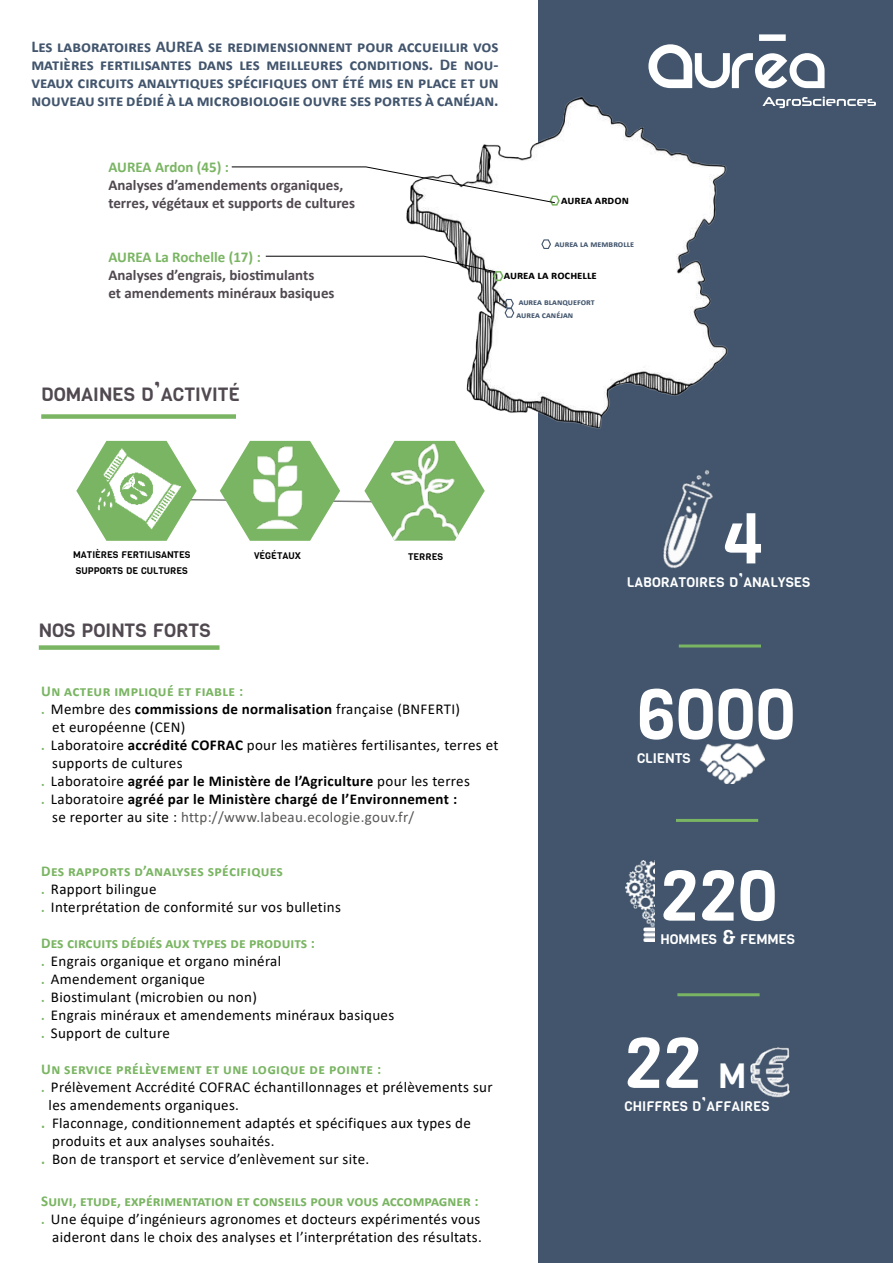
<style>
.page{position:relative;width:893px;height:1263px;background:#fff}
.page>*{position:absolute;margin:0;border:0;box-sizing:border-box;transform-origin:0 0}
.t1{font:70.5px "Viga";color:#fff}
.t2{font:18.9px "Viga";color:#504950}
.t3{font:700 16.5px/18px "Calibri";color:#42556d;text-align:justify}
.t4{font:15px/18px "Calibri";letter-spacing:.02em;color:#000}
.t5{font:700 15px/18px "Calibri";color:#504950}
.t6{font:700 15px "Calibri";letter-spacing:.02em;color:#000}
.t7{font:700 15px "Calibri";letter-spacing:.02em;color:#7ab563}
.t8{font:15px "Calibri";letter-spacing:.02em;color:#575756}
.t9{font:700 15px "Calibri";color:#7ab563}
.t10{font:13.65px "Viga";color:#fff}
.t11{font:700 12px "Calibri";color:#000}
.t12{font:9.45px/16.2px "Viga";color:#000}
.t13{font:700 9px/12.8px "Calibri";color:#42556d}
.s1{font-size:27px}
.s2{font-weight:700;font-size:13.5px;color:#7ab563}
.s3{font-weight:700}
.s4{font-size:13.5px;color:#7ab563}
.s5{font-weight:400}
.s6{color:#000}
.s7{font-weight:700;color:#7ab563}
.s8{font-size:19.5px}
.s9{font-size:34.5px}
</style>
<div class="page">
<div style="left:539px;top:0;width:354px;height:1263px;background:#42556d"></div>
<img style="left:750px;top:1047px;width:40px;height:51px">
<img style="left:663px;top:470px;width:50px;height:99px">
<img style="left:700px;top:743px;width:64px;height:41px">
<img style="left:625px;top:860px;width:29px;height:81px">
<hr style="left:679px;top:644px;width:82px;height:3px;background:#7ab563">
<hr style="left:676px;top:819px;width:82px;height:3px;background:#7ab563">
<hr style="left:677px;top:993px;width:83px;height:3px;background:#7ab563">
<div style="left:41px;top:414px;width:195px;height:5px;background:#7ab563"></div>
<img style="left:406px;top:97px;width:321px;height:331px">
<svg style="left:541px;top:238px;width:11px;height:12px"></svg>
<svg style="left:231px;top:166px;width:330px;height:40px"></svg>
<svg style="left:265px;top:255px;width:239px;height:27px"></svg>
<svg style="left:503px;top:298px;width:12px;height:20px"></svg>
<svg style="left:76px;top:441px;width:409px;height:100px"></svg>
<img style="left:375px;top:441px;width:100px;height:100px">
<svg style="left:648px;top:44px;width:176px;height:44px"></svg>
<div style="left:759px;top:34px;width:27px;height:7px;background:#fff"></div>
<svg style="left:762px;top:97px;width:114px;height:11px"></svg>
<div style="left:39px;top:645px;width:181px;height:5px;background:#7ab563"></div>
<p class="t3" style="left:31px;top:37px;width:469px">Les laboratoires AUREA se redimensionnent pour accueillir vos matières fertilisantes dans les meilleures conditions. De nou&shy;veaux circuits analytiques spécifiques ont été mis en place et un nouveau site dédié à la microbiologie ouvre ses portes à canéjan.</p>
<p class="t9" style="left:108px;top:156px;width:122px">AUREA Ardon (45) :</p>
<p class="t5" style="left:108px;top:176px;width:248px">Analyses d’amendements organiques, terres, végétaux et supports de cultures</p>
<p class="t11" style="left:561px;top:191px;width:69px">aurea ardon</p>
<p class="t13" style="left:555px;top:238px;width:81px">aurea la membrolle</p>
<p class="t9" style="left:108px;top:246px;width:154px">AUREA La Rochelle (17) :</p>
<p class="t5" style="left:108px;top:266px;width:228px">Analyses d’engrais, biostimulants<br>et amendements minéraux basiques</p>
<p class="t2" style="left:41px;top:381px;width:200px">DOMAINES D<span class="s1">’</span>ACTIVITÉ</p>
<p class="t11" style="left:504px;top:267px;width:94px">aurea la rochelle</p>
<p class="t13" style="left:517px;top:296px;width:80px">aurea blanquefort aurea canéjan</p>
<p class="t12" style="left:73px;top:547px;width:119px">MATIÈRES FERTILISANTES<br>SUPPORTS DE CULTURES</p>
<p class="t12" style="left:254px;top:548px;width:48px">VÉGÉTAUX</p>
<p class="t12" style="left:408px;top:549px;width:36px">TERRES</p>
<p class="t2" style="left:39px;top:617px;width:173px">NOS POINTS FORTS</p>
<p class="t7" style="left:41px;top:680px;width:203px">Un acteur impliqué et fiable :</p>
<p class="t4" style="left:41px;top:699px;width:420px"><span class="s2">.</span> Membre des <span class="s3">commissions de normalisation</span> française (BNFERTI)</p>
<p class="t4" style="left:52px;top:717px;width:134px">et européenne (CEN)</p>
<p class="t4" style="left:41px;top:735px;width:459px"><span class="s2">.</span> Laboratoire <span class="s3">accrédité COFRAC</span> pour les matières fertilisantes, terres et</p>
<p class="t4" style="left:52px;top:753px;width:132px">supports de cultures</p>
<p class="t6" style="left:41px;top:770px;width:430px"><span class="s4">.</span> <span class="s5">Laboratoire</span> agréé par le Ministère de l’Agriculture <span class="s5">pour les terres</span></p>
<p class="t6" style="left:41px;top:788px;width:417px"><span class="s4">.</span> <span class="s5">Laboratoire</span> agréé par le Ministère chargé de l’Environnement :</p>
<p class="t8" style="left:52px;top:806px;width:364px"><span class="s6">se reporter au site :</span> http://www.labeau.ecologie.gouv.fr/</p>
<p class="t4" style="left:41px;top:861px;width:301px"><span class="s7">Des rapports d’analyses spécifiques<br></span><span class="s2">.</span> Rapport bilingue<br><span class="s2">.</span> Interprétation de conformité sur vos bulletins</p>
<p class="t4" style="left:41px;top:933px;width:355px"><span class="s7">Des circuits dédiés aux types de produits :<br></span><span class="s2">.</span> Engrais organique et organo minéral<br><span class="s2">.</span> Amendement organique<br><span class="s2">.</span> Biostimulant (microbien ou non)<br><span class="s2">.</span> Engrais minéraux et amendements minéraux basiques <span class="s2">.</span> Support de culture</p>
<p class="t7" style="left:41px;top:1058px;width:342px">Un service prélèvement et une logique de pointe :</p>
<p class="t4" style="left:41px;top:1077px;width:453px"><span class="s2">.</span> Prélèvement Accrédité COFRAC échantillonnages et prélèvements sur</p>
<p class="t4" style="left:49px;top:1095px;width:192px">les amendements organiques.</p>
<p class="t4" style="left:41px;top:1113px;width:431px"><span class="s7">.</span> Flaconnage, conditionnement adaptés et spécifiques aux types de</p>
<p class="t4" style="left:52px;top:1131px;width:224px">produits et aux analyses souhaités.</p>
<p class="t4" style="left:41px;top:1149px;width:329px"><span class="s7">.</span> Bon de transport et service d’enlèvement sur site.</p>
<p class="t4" style="left:41px;top:1191px;width:442px;text-align:right"><span class="s7">Suivi, etude, expérimentation et conseils pour vous accompagner : </span><span class="s2">.</span> Une équipe d’ingénieurs agronomes et docteurs expérimentés vous aideront dans le choix des analyses et l’interprétation des résultats.</p>
<h1 class="t1" style="left:722px;top:492px;width:43px">4</h1>
<p class="t10" style="left:627px;top:573px;width:185px">LABORATOIRES D<span class="s8">’</span>ANALYSES</p>
<h1 class="t1" style="left:637px;top:668px;width:160px">6000</h1>
<p class="t10" style="left:637px;top:749px;width:55px">CLIENTS</p>
<h1 class="t1" style="left:660px;top:849px;width:119px">220</h1>
<p class="t10" style="left:660px;top:930px;width:136px">HOMMES <span class="s8">&amp;</span> FEMMES</p>
<h1 class="t1" style="left:625px;top:1016px;width:123px">22 <span class="s9">M</span></h1>
<p class="t10" style="left:625px;top:1097px;width:146px">CHIFFRES D<span class="s8">’</span>AFFAIRES</p>
</div>
